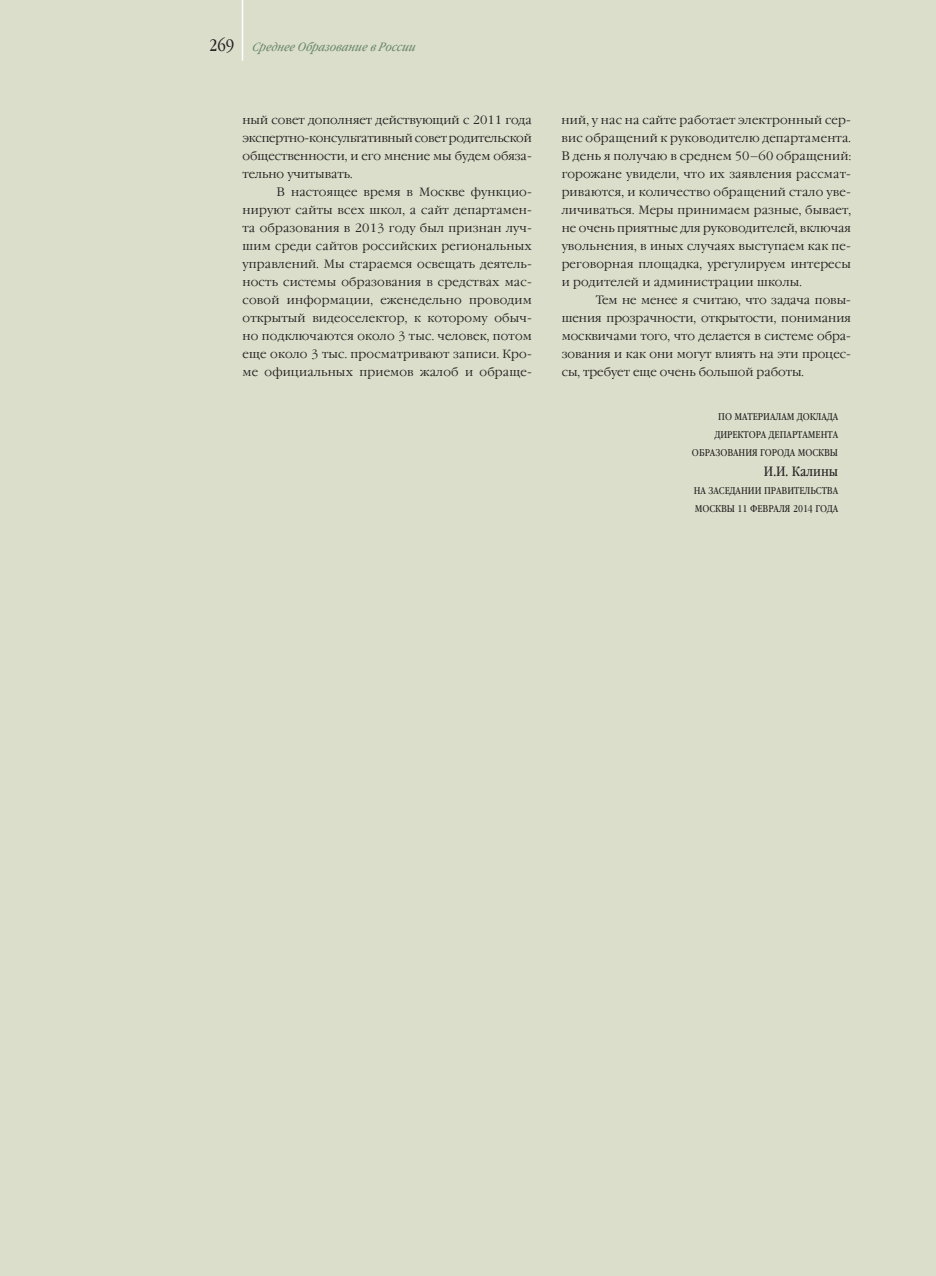
<style>
.page{position:relative;width:936px;height:1276px;background:#fff}
.page>*{position:absolute;margin:0;border:0;box-sizing:border-box;transform-origin:0 0}
.t1{font:13.5px "Garamond Book Narrow C";color:#231f20}
.t2{font:300 12px/18px "Garamond C";letter-spacing:.005em;color:#231f20;text-align:justify}
.t3{font:italic 12px "Garamond Book Narrow C";letter-spacing:.01em;color:#69866b}
.t4{font:9.75px "Garamond Book Narrow C";color:#231f20}
.s1{font-style:normal;font-size:16.5px;color:#231f20}
</style>
<div class="page">
<div style="left:0;top:0;width:935px;height:1276px;background:#dadeca"></div>
<hr style="left:242px;top:0;width:1px;height:61px;background:#fff">
<p class="t3" style="left:209px;top:40px;width:210px"><span class="s1">2 6 9</span> Среднее Образование в России</p>
<p class="t2" style="left:242px;top:112px;width:291px">ный совет дополняет действующий с 2011 года экспертно-консультативный совет родительской общественности, и его мнение мы будем обяза&shy;тельно учитывать.</p>
<p class="t2" style="left:242px;top:184px;width:291px;text-indent:34px">В настоящее время в Москве функцио&shy;нируют сайты всех школ, а сайт департамен&shy;та образования в 2013 году был признан луч&shy;шим среди сайтов российских региональных управлений. Мы стараемся освещать деятель&shy;ность системы образования в средствах мас&shy;совой информации, еженедельно проводим открытый видеоселектор, к которому обыч&shy;но подключаются около 3 тыс. человек, потом еще около 3 тыс. просматривают записи. Кро&shy;ме официальных приемов жалоб и обраще-</p>
<p class="t2" style="left:561px;top:112px;width:291px">ний, у нас на сайте работает электронный сер&shy;вис обращений к руководителю департамента.<br>В день я получаю в среднем 50–60 обращений: горожане увидели, что их заявления рассмат&shy;риваются, и количество обращений стало уве&shy;личиваться. Меры принимаем разные, бывает, не очень приятные для руководителей, включая увольнения, в иных случаях выступаем как пе&shy;реговорная площадка, урегулируем интересы и родителей и администрации школы.</p>
<p class="t2" style="left:561px;top:292px;width:291px;text-indent:34px">Тем не менее я считаю, что задача повы&shy;шения прозрачности, открытости, понимания москвичами того, что делается в системе обра&shy;зования и как они могут влиять на эти процес&shy;сы, требует еще очень большой работы.</p>
<p class="t4" style="left:718px;top:411px;width:24px">По материалам</p>
<p class="t4" style="left:797px;top:411px;width:7px">доклада</p>
<p class="t4" style="left:714px;top:429px;width:7px">директора</p>
<p class="t4" style="left:768px;top:429px;width:13px">Департамента</p>
<p class="t4" style="left:692px;top:447px;width:7px">обра</p>
<p class="t4" style="left:715px;top:447px;width:13px">зовани</p>
<p class="t4" style="left:752px;top:447px;width:15px">я города</p>
<p class="t4" style="left:797px;top:447px;width:16px">Москвы</p>
<p class="t1" style="left:763px;top:464px;width:76px">И.И. Калины</p>
<p class="t4" style="left:693px;top:485px;width:27px">на заседании</p>
<p class="t4" style="left:764px;top:485px;width:14px">Правител</p>
<p class="t4" style="left:810px;top:485px;width:12px">ьства</p>
<p class="t4" style="left:694px;top:503px;width:16px">Москвы</p>
<p class="t4" style="left:737px;top:503px;width:20px">11 феврал</p>
<p class="t4" style="left:785px;top:503px;width:35px">я 2014 года</p>
</div>
